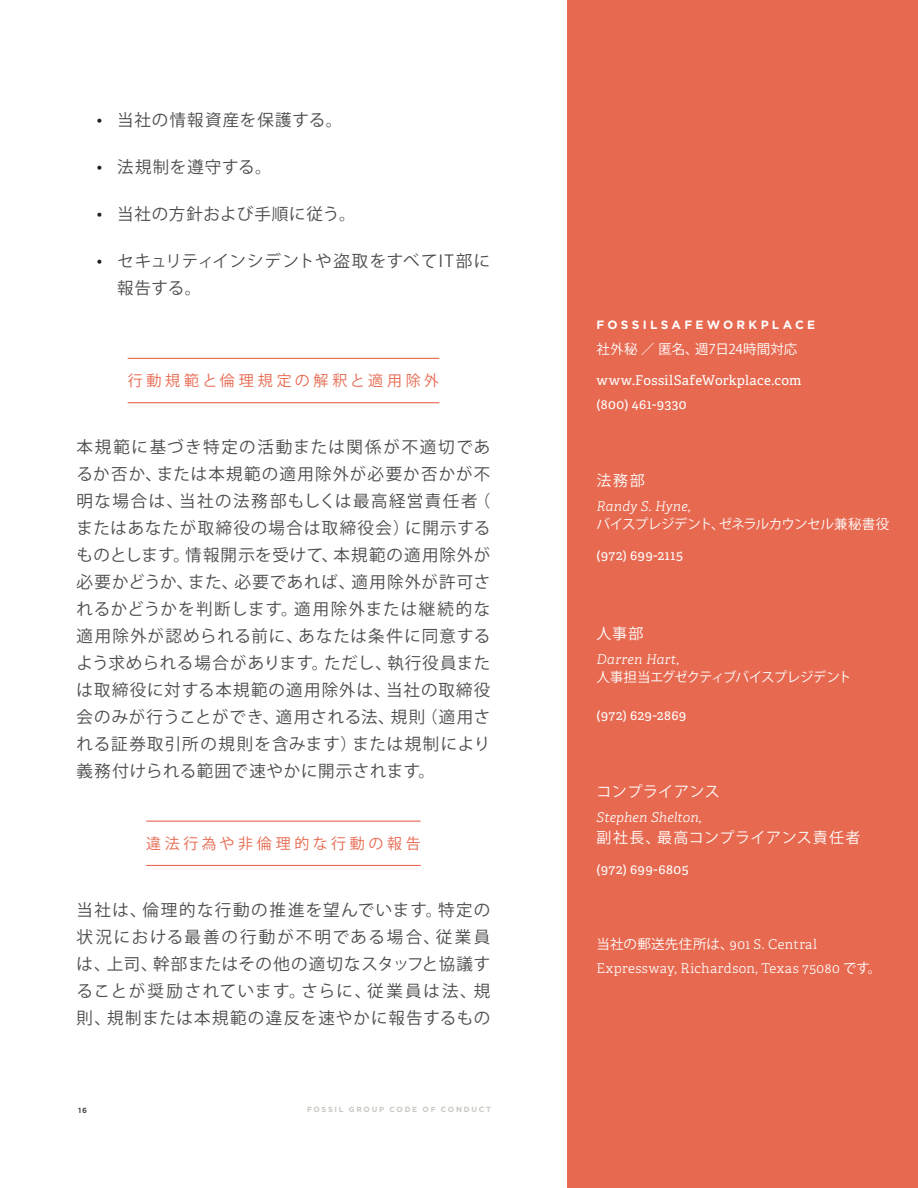
<style>
.page{position:relative;width:918px;height:1188px;background:#fff}
.page>*{position:absolute;margin:0;border:0;box-sizing:border-box;transform-origin:0 0}
.t1{font:16.5px/27px "Koz Go Pr 6 N";letter-spacing:.055em;color:#4b4c4d;text-align:justify}
.Centered_Headline{font:15px "Koz Go Pr 6 N";letter-spacing:.24em;color:#e76950}
.t2{font:15px "Koz Go Pr 6 N";letter-spacing:.045em;color:#fff}
.Spaced_Basic{font:13.5px/24px "Adelle";letter-spacing:.03em;color:#fff}
.t3{font:300 13.5px/24px "Adelle";letter-spacing:.035em;color:#fff}
.t4{font:13.5px/18px "Koz Go Pr 6 N";letter-spacing:-.035em;color:#fff}
.t5{font:13.5px/18px "Koz Go Pr 6 N";letter-spacing:-.07em;color:#fff}
.t6{font:13.5px "Koz Go Pr 6 N";letter-spacing:.005em;color:#fff}
.t7{font:italic 300 13.5px "Adelle";letter-spacing:.01em;color:#fff}
.t8{font:700 12px "Gotham";letter-spacing:.27em;color:#fff}
.Header_Footer{font:700 7.5px "Gotham";letter-spacing:.23em;color:#c7c9c1}
.Header_Footer-2{font:700 7.5px "Gotham";color:#4b4c4d}
.s1{font-size:18px;color:#231f20}
.s2{font-family:"Adelle";font-weight:300;font-style:italic}
.s3{font-family:"Koz Go Pr 6 N";font-weight:400}
</style>
<div class="page">
<div style="left:567px;top:0;width:351px;height:1188px;background:#e76950"></div>
<hr style="left:128px;top:358px;width:311px;height:1px;background:#e76950">
<hr style="left:128px;top:402px;width:311px;height:1px;background:#e76950">
<hr style="left:146px;top:821px;width:275px;height:1px;background:#e76950">
<hr style="left:146px;top:865px;width:275px;height:1px;background:#e76950">
<p class="t1" style="left:97px;top:107px;width:247px"><span class="s1">•</span> 当社の情報資産を保護する。</p>
<p class="t1" style="left:97px;top:154px;width:176px"><span class="s1">•</span> 法規制を遵守する。</p>
<p class="t1" style="left:97px;top:201px;width:260px"><span class="s1">•</span> 当社の方針および手順に従う。</p>
<p class="t1" style="left:117px;top:248px;width:375px;text-indent:-20px"><span class="s1">•</span> セキュリティインシデントや盗取をすべてIT部に報告する。</p>
<p class="Centered_Headline" style="left:128px;top:372px;width:313px">行動規範と倫理規定の解釈と適用除外</p>
<p class="t1" style="left:77px;top:434px;width:415px">本規範に基づき特定の活動または関係が不適切であるか否か、または本規範の適用除外が必要か否かが不明な場合は、当社の法務部もしくは最高経営責任者（またはあなたが取締役の場合は取締役会）に開示するものとします。情報開示を受けて、本規範の適用除外が必要かどうか、また、必要であれば、適用除外が許可されるかどうかを判断します。適用除外または継続的な適用除外が認められる前に、あなたは条件に同意するよう求められる場合があります。ただし、執行役員または取締役に対する本規範の適用除外は、当社の取締役会のみが行うことができ、適用される法、規則（適用される証券取引所の規則を含みます）または規制により義務付けられる範囲で速やかに開示されます。</p>
<p class="Centered_Headline" style="left:146px;top:835px;width:276px">違法行為や非倫理的な行動の報告</p>
<p class="t1" style="left:77px;top:897px;width:415px">当社は、倫理的な行動の推進を望んでいます。特定の状況における最善の行動が不明である場合、従業員は、上司、幹部またはその他の適切なスタッフと協議することが奨励されています。さらに、従業員は法、規則、規制または本規範の違反を速やかに報告するもの</p>
<p class="Header_Footer-2" style="left:78px;top:1105px;width:11px">16</p>
<p class="Header_Footer" style="left:307px;top:1105px;width:185px">FOSSIL GROUP CODE OF CONDUCT</p>
<p class="t8" style="left:597px;top:317px;width:220px">FOSSILSAFEWORKPLACE</p>
<p class="t6" style="left:597px;top:341px;width:202px">社外秘 ／ 匿名、週7日24時間対応</p>
<p class="Spaced_Basic" style="left:597px;top:368px;width:206px">www.FossilSafeWorkplace.com (800) 461-9330</p>
<p class="t2" style="left:597px;top:472px;width:50px">法務部</p>
<p class="t4" style="left:597px;top:497px;width:294px"><span class="s2">Randy S. Hyne,<br></span>バイスプレジデント、ゼネラルカウンセル兼秘書役</p>
<p class="Spaced_Basic" style="left:597px;top:543px;width:88px">(972) 699-2115</p>
<p class="t2" style="left:597px;top:625px;width:49px">人事部</p>
<p class="t5" style="left:597px;top:650px;width:256px"><span class="s2">Darren Hart,<br></span>人事担当エグゼクティブバイスプレジデント</p>
<p class="Spaced_Basic" style="left:597px;top:703px;width:91px">(972) 629-2869</p>
<p class="t2" style="left:597px;top:783px;width:125px">コンプライアンス</p>
<p class="t7" style="left:597px;top:809px;width:107px">Stephen Shelton,</p>
<p class="t2" style="left:597px;top:829px;width:265px">副社長、最高コンプライアンス責任者</p>
<p class="Spaced_Basic" style="left:597px;top:857px;width:94px">(972) 699-6805</p>
<p class="t3" style="left:597px;top:933px;width:286px"><span class="s3">当社の郵送先住所は、</span>901 S. Central<br>Expressway, Richardson, Texas 75080 <span class="s3">です。</span></p>
</div>
